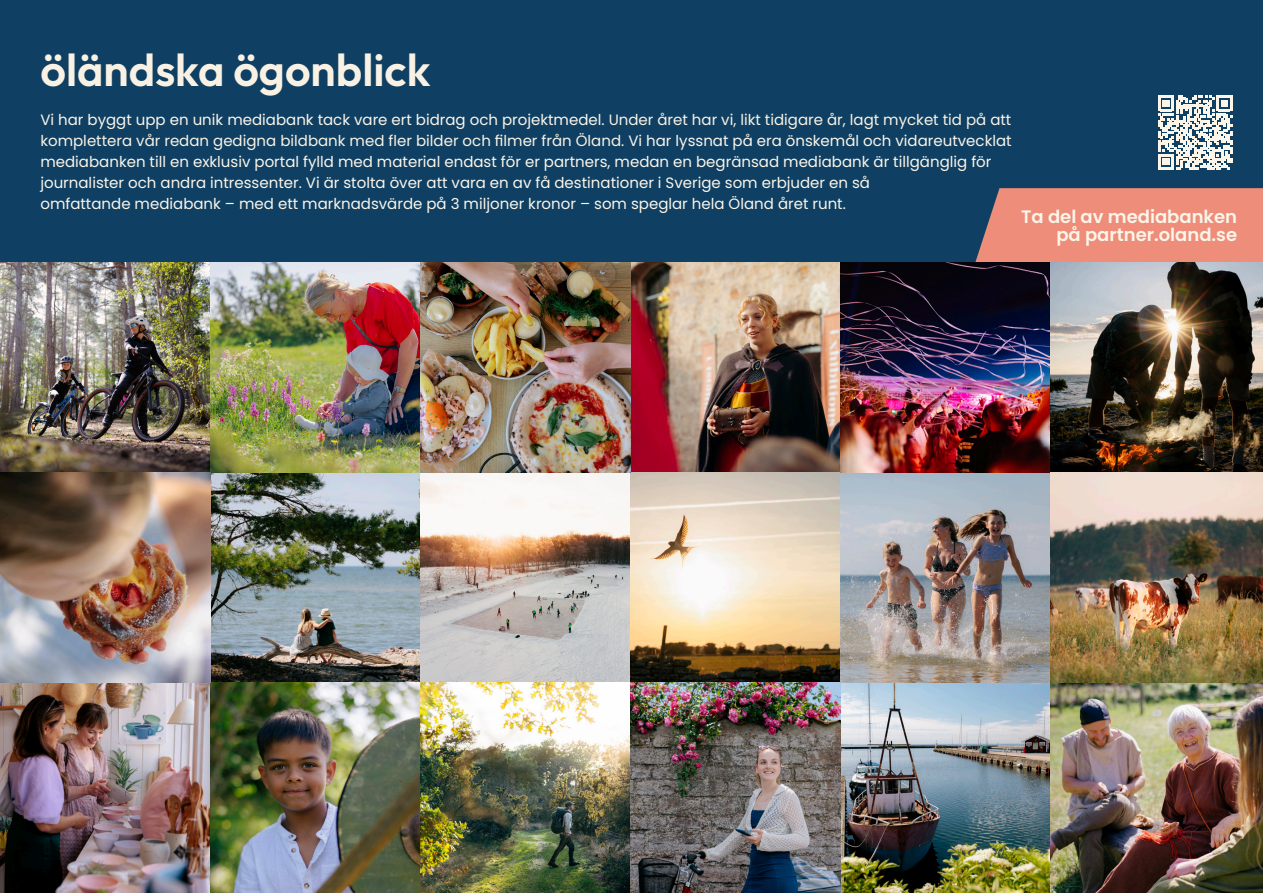
<style>
.page{position:relative;width:1263px;height:893px;background:#0f4063}
.page>*{position:absolute;margin:0;border:0;box-sizing:border-box;transform-origin:0 0}
.t1{font:600 45px "Outfit";color:#f9f2e4}
.t2{font:600 18px/18px "Poppins";color:#fbf5ea;text-align:right}
.t3{font:15px/21px "Poppins";color:#fbf5ea}
.s1{color:#f9f2e4}
</style>
<div class="page">
<div style="left:975px;top:188px;width:288px;height:75px;background:#ee8d79"></div>
<img style="left:840px;top:683px;width:211px;height:210px">
<img style="left:0;top:263px;width:210px;height:210px">
<img style="left:0;top:683px;width:210px;height:210px">
<img style="left:210px;top:473px;width:210px;height:210px">
<img style="left:630px;top:263px;width:210px;height:210px">
<img style="left:210px;top:683px;width:210px;height:210px">
<svg style="left:420px;top:473px;width:210px;height:210px;background:#cdc4bd"></svg>
<img style="left:210px;top:263px;width:210px;height:210px">
<img style="left:420px;top:683px;width:210px;height:210px">
<svg style="left:630px;top:473px;width:210px;height:210px;background:#cebca1"></svg>
<img style="left:420px;top:263px;width:210px;height:210px">
<img style="left:630px;top:683px;width:210px;height:210px">
<img style="left:840px;top:473px;width:211px;height:210px">
<img style="left:840px;top:263px;width:211px;height:210px">
<img style="left:0;top:473px;width:210px;height:210px">
<img style="left:1051px;top:263px;width:212px;height:210px">
<img style="left:1051px;top:683px;width:212px;height:210px">
<img style="left:1051px;top:473px;width:212px;height:210px">
<svg style="left:1158px;top:96px;width:74px;height:74px"></svg>
<p class="t1" style="left:40px;top:45px;width:392px">öländska ögonblick</p>
<p class="t3" style="left:40px;top:110px;width:973px">Vi har byggt upp en unik mediabank tack vare ert bidrag och projektmedel. <span class="s1">Under året har vi, likt tidigare år, lagt mycket tid på att komplettera vår redan gedigna bildbank med fler bilder och filmer från Öland.</span> Vi har lyssnat på era önskemål och vidareutvecklat mediabanken till en exklusiv portal fylld med material endast för er partners, medan en begränsad mediabank är tillgänglig för journalister och andra intressenter. Vi är stolta över att vara en av få destinationer i Sverige som erbjuder en så</p>
<p class="t3" style="left:40px;top:194px;width:807px">omfattande mediabank – med ett marknadsvärde på 3 miljoner kronor – som speglar hela Öland året runt.</p>
<p class="t2" style="left:1021px;top:207px;width:217px">Ta del av mediabanken på partner.oland.se</p>
</div>
